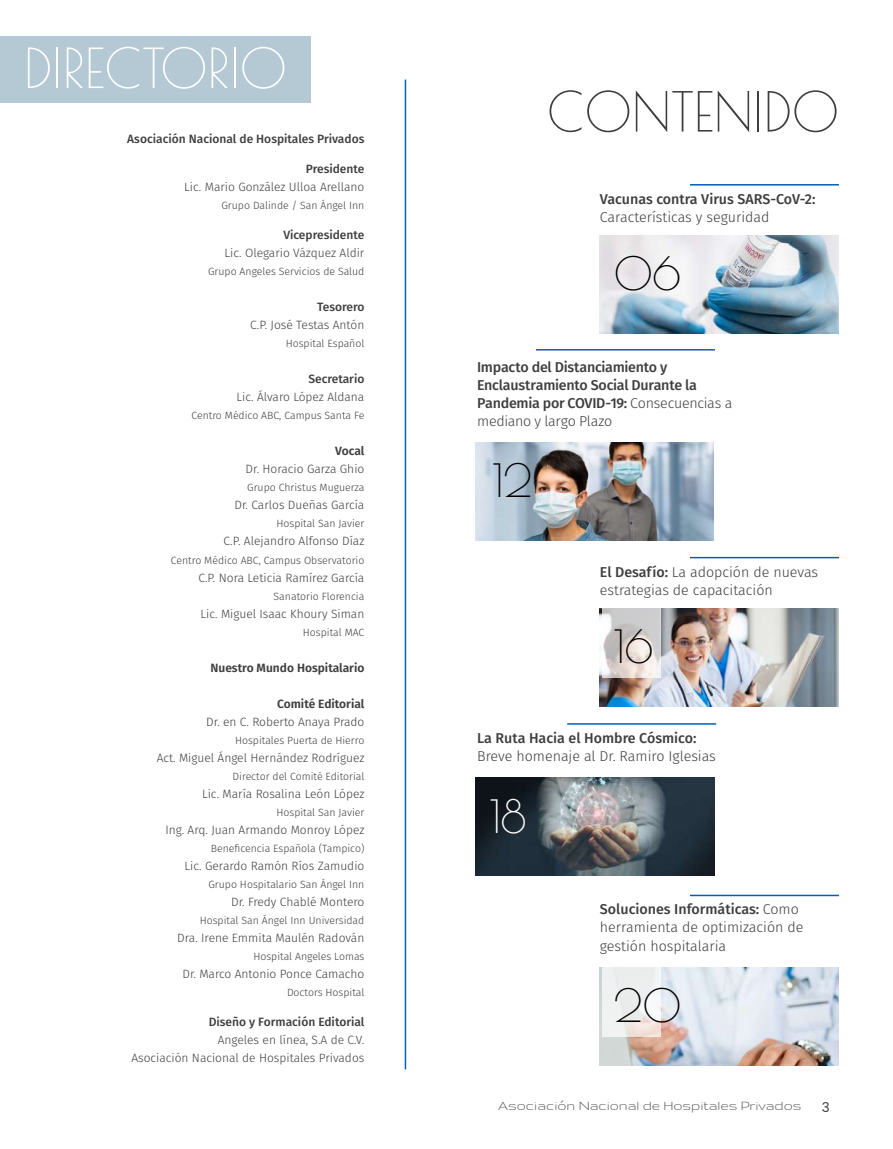
<style>
.page{position:relative;width:893px;height:1149px;background:#fff}
.page>*{position:absolute;margin:0;border:0;box-sizing:border-box;transform-origin:0 0}
.t1{font:54px "Poiret One";color:#fff}
.t2{font:54px "Poiret One";color:#3e3e3f}
.t3{font:45px "Poiret One";color:#000}
.t4{font:45px "Poiret One";color:#fff}
.t5{font:15px "Gruppo";color:#3e3e3f}
.t6{font:300 14.25px/18px "Fira Sans";color:#3e3e3f}
.t7{font:500 14.25px/18px "Fira Sans";letter-spacing:-.015em;color:#3e3e3f}
.t8{font:13.5px "Poppins";color:#3e3e3f}
.t9{font:300 12px/18px "Fira Sans";color:#3e3e3f;text-align:right}
.t10{font:500 12px "Fira Sans";color:#3e3e3f}
.t11{font:600 12px "Fira Sans";color:#3e3e3f}
.t12{font:300 10.5px "Fira Sans";color:#3e3e3f}
.s1{font-weight:300}
.s2{font-weight:500}
</style>
<div class="page">
<img style="left:600px;top:608px;width:239px;height:98px">
<svg style="left:602px;top:608px;width:59px;height:69px;background:#dad4d3"></svg>
<img style="left:600px;top:235px;width:239px;height:98px">
<hr style="left:690px;top:184px;width:149px;height:1px;background:#005fb9">
<div style="left:0;top:36px;width:310px;height:66px;background:#b5c9d4"></div>
<hr style="left:405px;top:80px;width:1px;height:989px;background:#005fb9">
<img style="left:476px;top:442px;width:238px;height:98px">
<hr style="left:536px;top:349px;width:179px;height:1px;background:#005fb9">
<hr style="left:690px;top:556px;width:149px;height:2px;background:#005fb9">
<img style="left:600px;top:967px;width:239px;height:98px">
<svg style="left:602px;top:967px;width:59px;height:69px;fill:#efeeee"></svg>
<img style="left:476px;top:777px;width:239px;height:98px">
<hr style="left:567px;top:723px;width:149px;height:1px;background:#005fb9">
<hr style="left:690px;top:894px;width:149px;height:1px;background:#005fb9">
<h1 class="t1" style="left:24px;top:36px;width:264px">DIRECTORIO</h1>
<p class="t10" style="left:127px;top:129px;width:239px">Asociación Nacional de Hospitales Privados</p>
<p class="t10" style="left:306px;top:159px;width:60px">Presidente</p>
<p class="t9" style="left:184px;top:178px;width:182px">Lic. Mario González Ulloa Arellano</p>
<p class="t12" style="left:221px;top:198px;width:144px">Grupo Dalinde / San Ángel Inn</p>
<p class="t10" style="left:283px;top:225px;width:83px">Vicepresidente</p>
<p class="t9" style="left:225px;top:244px;width:141px">Lic. Olegario Vázquez Aldir</p>
<p class="t12" style="left:208px;top:264px;width:158px">Grupo Angeles Servicios de Salud</p>
<p class="t10" style="left:317px;top:297px;width:49px">Tesorero</p>
<p class="t9" style="left:250px;top:316px;width:116px">C.P. José Testas Antón</p>
<p class="t12" style="left:286px;top:336px;width:80px">Hospital Español</p>
<p class="t10" style="left:308px;top:369px;width:58px">Secretario</p>
<p class="t9" style="left:237px;top:388px;width:129px">Lic. Álvaro López Aldana</p>
<p class="t12" style="left:191px;top:408px;width:174px">Centro Médico ABC, Campus Santa Fe</p>
<p class="t11" style="left:335px;top:441px;width:31px">Vocal</p>
<p class="t9" style="left:246px;top:460px;width:120px">Dr. Horacio Garza Ghio</p>
<p class="t12" style="left:247px;top:480px;width:119px">Grupo Christus Muguerza</p>
<p class="t9" style="left:234px;top:496px;width:131px">Dr. Carlos Dueñas García</p>
<p class="t12" style="left:276px;top:516px;width:89px">Hospital San Javier</p>
<p class="t9" style="left:224px;top:532px;width:142px">C.P. Alejandro Alfonso Díaz</p>
<p class="t12" style="left:171px;top:552px;width:195px">Centro Médico ABC, Campus Observatorio</p>
<p class="t9" style="left:198px;top:568px;width:167px">C.P. Nora Leticia Ramírez García</p>
<p class="t12" style="left:274px;top:588px;width:92px">Sanatorio Florencia</p>
<p class="t9" style="left:201px;top:604px;width:165px">Lic. Miguel Isaac Khoury Siman</p>
<p class="t12" style="left:303px;top:624px;width:63px">Hospital MAC</p>
<p class="t11" style="left:210px;top:657px;width:155px">Nuestro Mundo Hospitalario</p>
<p class="t11" style="left:277px;top:693px;width:89px">Comité Editorial</p>
<p class="t9" style="left:206px;top:712px;width:160px">Dr. en C. Roberto Anaya Prado</p>
<p class="t12" style="left:235px;top:732px;width:131px">Hospitales Puerta de Hierro</p>
<p class="t9" style="left:157px;top:748px;width:209px">Act. Miguel Ángel Hernández Rodríguez</p>
<p class="t12" style="left:233px;top:768px;width:133px">Director del Comité Editorial</p>
<p class="t9" style="left:202px;top:784px;width:164px">Lic. María Rosalina León López</p>
<p class="t12" style="left:276px;top:804px;width:89px">Hospital San Javier</p>
<p class="t9" style="left:165px;top:820px;width:201px">Ing. Arq. Juan Armando Monroy López</p>
<p class="t12" style="left:211px;top:840px;width:155px">Beneficencia Española (Tampico)</p>
<p class="t9" style="left:185px;top:856px;width:181px">Lic. Gerardo Ramón Ríos Zamudio</p>
<p class="t12" style="left:208px;top:876px;width:157px">Grupo Hospitalario San Ángel Inn</p>
<p class="t9" style="left:231px;top:892px;width:135px">Dr. Fredy Chablé Montero</p>
<p class="t12" style="left:200px;top:912px;width:166px">Hospital San Ángel Inn Universidad</p>
<p class="t9" style="left:177px;top:928px;width:189px">Dra. Irene Emmita Maulén Radován</p>
<p class="t12" style="left:253px;top:948px;width:113px">Hospital Angeles Lomas</p>
<p class="t9" style="left:182px;top:964px;width:183px">Dr. Marco Antonio Ponce Camacho</p>
<p class="t12" style="left:287px;top:984px;width:79px">Doctors Hospital</p>
<p class="t10" style="left:209px;top:1011px;width:157px">Diseño y Formación Editorial</p>
<p class="t9" style="left:131px;top:1030px;width:235px">Angeles en línea, S.A de C.V.<br>Asociación Nacional de Hospitales Privados</p>
<h1 class="t2" style="left:547px;top:80px;width:293px">CONTENIDO</h1>
<p class="t7" style="left:600px;top:189px;width:217px">Vacunas contra Virus SARS-CoV-2:</p>
<p class="t6" style="left:600px;top:208px;width:171px">Características y seguridad</p>
<h2 class="t3" style="left:614px;top:247px;width:68px">06</h2>
<p class="t7" style="left:477px;top:357px;width:257px">Impacto del Distanciamiento y<br>Enclaustramiento Social Durante la<br>Pandemia por COVID-19: <span class="s1">Consecuencias a mediano y largo Plazo</span></p>
<h2 class="t3" style="left:493px;top:454px;width:41px">12</h2>
<p class="t6" style="left:600px;top:562px;width:220px"><span class="s2">El Desafío:</span> La adopción de nuevas estrategias de capacitación</p>
<h2 class="t3" style="left:614px;top:619px;width:41px">16</h2>
<p class="t7" style="left:477px;top:728px;width:221px">La Ruta Hacia el Hombre Cósmico:</p>
<p class="t6" style="left:477px;top:746px;width:240px">Breve homenaje al Dr. Ramiro Iglesias</p>
<h2 class="t4" style="left:490px;top:789px;width:38px">18</h2>
<p class="t6" style="left:600px;top:900px;width:205px"><span class="s2">Soluciones Informáticas:</span> Como herramienta de optimización de gestión hospitalaria</p>
<h2 class="t3" style="left:614px;top:978px;width:69px">20</h2>
<p class="t5" style="left:498px;top:1097px;width:305px">Asociación Nacional de Hospitales Privados</p>
<p class="t8" style="left:822px;top:1098px;width:9px">3</p>
</div>
